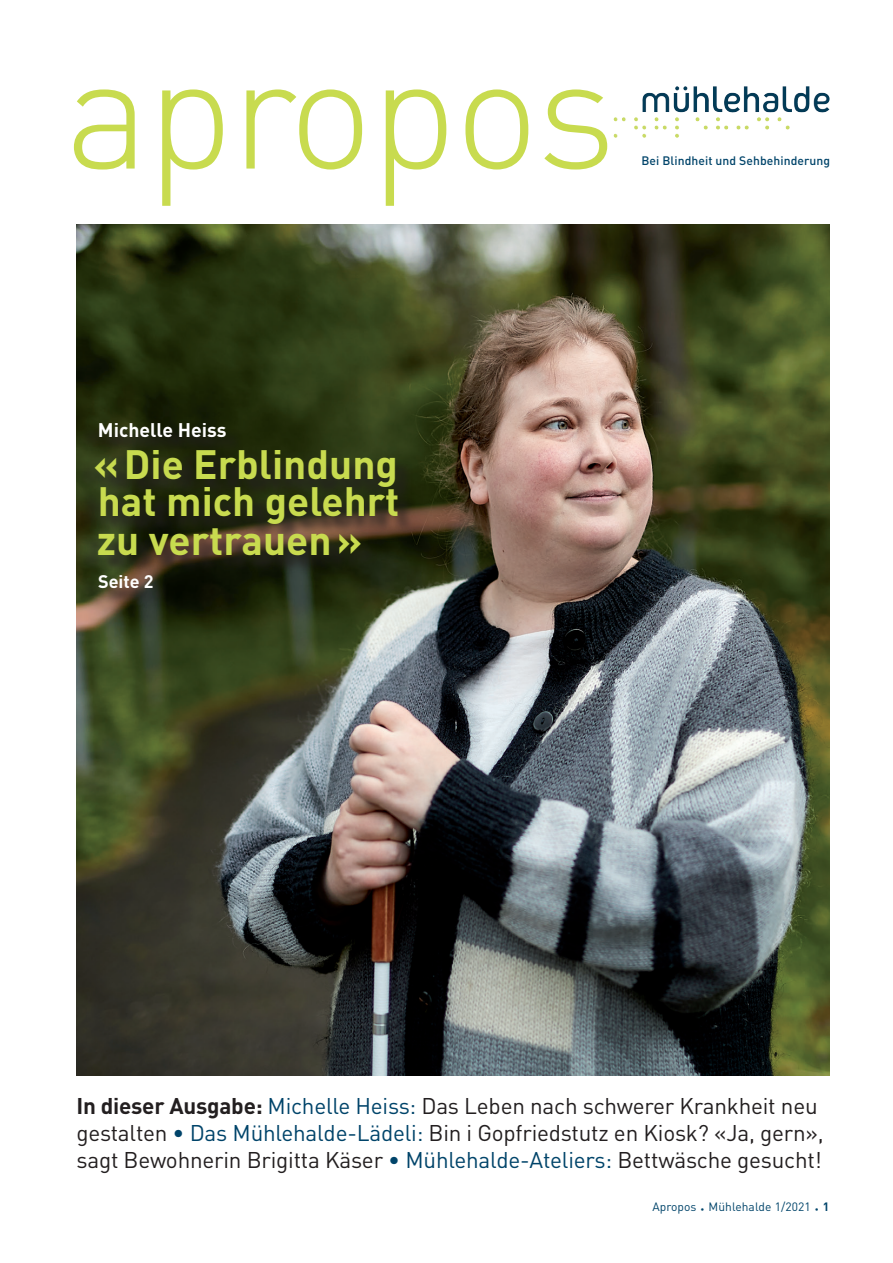
<style>
.page{position:relative;width:893px;height:1263px;background:#fff}
.page>*{position:absolute;margin:0;border:0;box-sizing:border-box;transform-origin:0 0}
.t1{font:300 162px "DIN";letter-spacing:-.02em;color:#c8db4f}
.t2{font:700 40.5px/38.2px "DIN";color:#c8db4f;text-align:justify}
.t3{font:22.5px/27px "DIN";letter-spacing:-.01em;color:#231f20}
.t4{font:700 19.5px "DIN";color:#fff}
.t5{font:700 18px "DIN";color:#fff}
.t6{font:500 12.15px "DIN";letter-spacing:.005em;color:#00446a}
.t7{font:12px "DIN";letter-spacing:.005em;color:#00446a}
.s1{font-weight:700}
.s2{color:#00446a}
.s3{font-size:7.5px}
</style>
<div class="page">
<img style="left:77px;top:224px;width:752px;height:852px">
<div style="left:75px;top:423px;width:318px;height:182px;background:#231f20;opacity:.5"></div>
<div style="left:98px;top:425px;width:318px;height:182px;background:#231f20;opacity:.75"></div>
<img style="left:794px;top:86px;width:15px;height:26px">
<h1 class="t1" style="left:65px;top:11px;width:553px">apropos</h1>
<p class="t6" style="left:641px;top:153px;width:190px">Bei Blindheit und Sehbehinderung</p>
<p class="t4" style="left:98px;top:417px;width:130px">Michelle Heiss</p>
<h2 class="t2" style="left:93px;top:443px;width:308px">«Die Erblindung hat mich gelehrt zu vertrauen»</h2>
<p class="t5" style="left:98px;top:570px;width:57px">Seite 2</p>
<p class="t3" style="left:76px;top:1092px;width:749px"><span class="s1">In dieser Ausgabe:</span> <span class="s2">Michelle Heiss:</span> Das Leben nach schwerer Krankheit neu gestalten <span class="s2">• Das Mühlehalde-Lädeli:</span> Bin i Gopfriedstutz en Kiosk? «Ja, gern», sagt Bewohnerin Brigitta Käser <span class="s2">• Mühlehalde-Ateliers:</span> Bettwäsche gesucht!</p>
<p class="t7" style="left:652px;top:1199px;width:178px">Apropos <span class="s3">•</span> Mühlehalde 1/2021 <span class="s3">•</span> <span class="s1">1</span></p>
</div>
